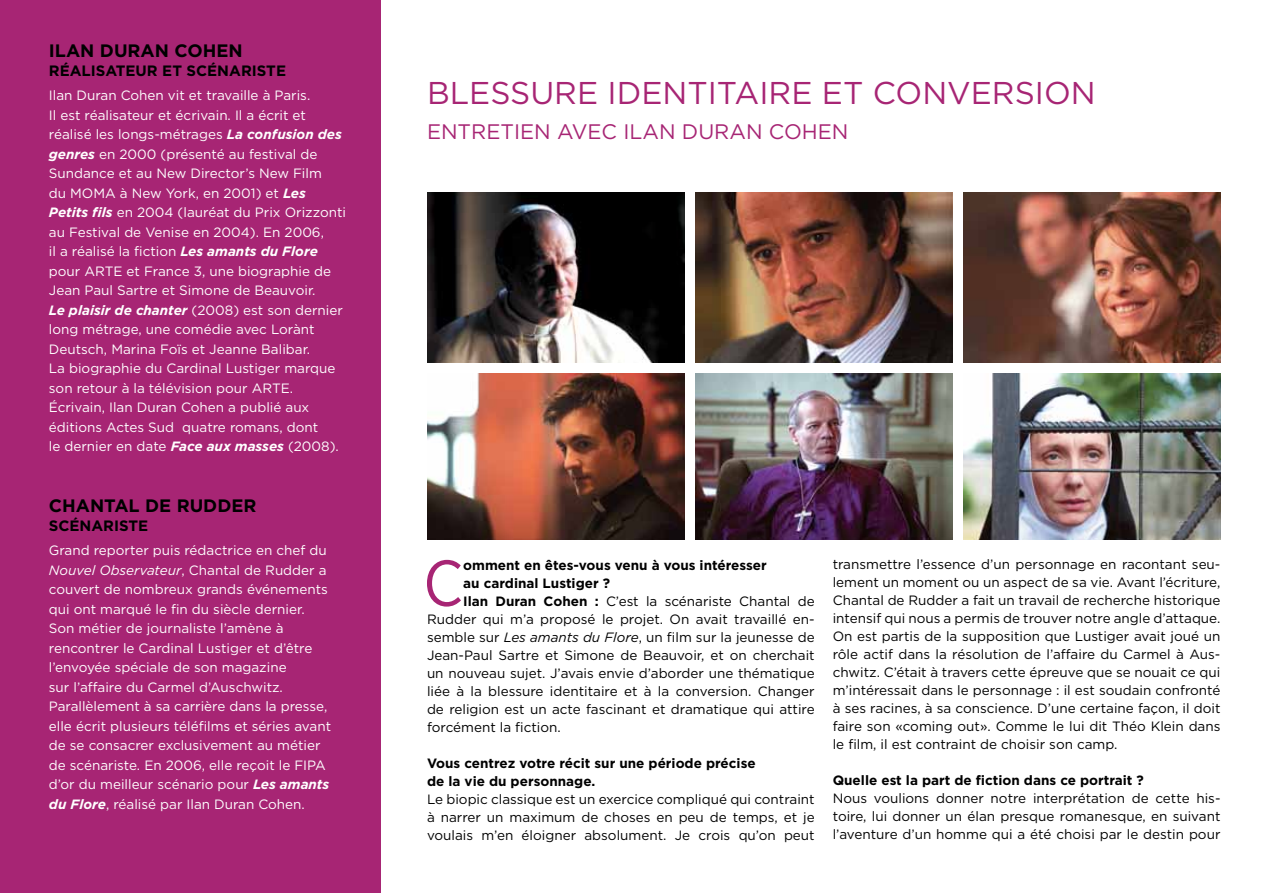
<style>
.page{position:relative;width:1263px;height:893px;background:#fff}
.page>*{position:absolute;margin:0;border:0;box-sizing:border-box;transform-origin:0 0}
.t1{font:64.95px "Gotham Narrow";color:#a72574}
.t2{font:31.5px "Gotham";color:#a72574}
.t3{font:21px "Gotham";color:#a72574}
.t4{font:700 18px "Gotham";color:#000}
.t5{font:700 15px "Gotham";color:#000}
.t6{font:13.5px/18px "Gotham";color:#000;text-align:justify}
.t7{font:13.5px/19.5px "Gotham";color:#fff}
.t8{font:700 13.5px/18px "Gotham";color:#000}
.s1{font-weight:700;font-style:italic}
.s2{font-style:italic}
.s3{font-weight:700}
</style>
<div class="page">
<div style="left:0;top:0;width:381px;height:893px;background:#a72574"></div>
<img style="left:427px;top:193px;width:258px;height:169px">
<img style="left:695px;top:193px;width:257px;height:169px">
<img style="left:963px;top:193px;width:257px;height:169px">
<img style="left:427px;top:374px;width:258px;height:166px">
<img style="left:695px;top:374px;width:257px;height:166px">
<img style="left:963px;top:374px;width:257px;height:166px">
<h3 class="t4" style="left:49px;top:39px;width:195px">Ilan Duran Coh en</h3>
<p class="t5" style="left:49px;top:61px;width:239px">réalisateur et scénariste</p>
<p class="t7" style="left:49px;top:85px;width:294px">I lan Duran Cohen vit et travaille à Paris.<br>I l est réalisateur et écrivain. I l a écrit et réalisé les longs-métrages <span class="s1">La confusion des genres</span> en 2000 (présenté au festival de Sundance et au New Director’s New Film du MOMA</p>
<p class="t7" style="left:49px;top:183px;width:299px;text-indent:71px">à N ew York, en 2001) et <span class="s1">Les<br>Petits fils</span> en 2004 (lauréat du Prix Orizzonti au Festival de Venise en 2004). En 2006,<br>il a réalisé la fiction <span class="s1">Les amants du Flore </span>pour ARTE</p>
<p class="t7" style="left:49px;top:261px;width:296px;text-indent:78px">et France 3, une biographie de Jean Paul Sartre et Simone de Beauvoir.<br><span class="s1">Le plaisir de chanter</span> (2008) est son dernier long métrage, une comédie avec Lorànt Deutsch, Marina Foïs et Jeanne Balibar.<br>La biographie du Cardinal Lustiger marque son retour à la télévision pour ARTE</p>
<p class="t7" style="left:49px;top:378px;width:291px;text-indent:241px">.<br>Écrivain, I lan Duran Cohen a publié aux éditions Actes Sud quatre romans, dont<br>le dernier en date <span class="s1">Face aux masses</span> (2008).</p>
<h3 class="t4" style="left:49px;top:493px;width:209px">Chantal de Rudder</h3>
<p class="t5" style="left:49px;top:516px;width:101px">scénariste</p>
<p class="t7" style="left:49px;top:540px;width:284px">Grand reporter puis rédactrice en chef du <span class="s2">Nouvel Observateur</span>, Chantal de Rudder a couvert de nombreux grands événements qui ont marqué le fin du siècle dernier.<br>Son métier de journaliste l’amène à rencontrer le Cardinal Lustiger et d’être l’envoyée spéciale de son magazine<br>sur l’affaire du Carmel d’Auschwitz.<br>Parallèlement à sa carrière dans la presse, elle écrit plusieurs téléfilms et séries avant de se consacrer exclusivement au métier de scénariste. En 2006, elle reçoit le FIPA<br>d’or du meilleur scénario pour <span class="s1">Les amants du Flore</span>, réalisé par I lan Duran Cohen.</p>
<h2 class="t2" style="left:427px;top:73px;width:670px">Blessure identitaire et conversion</h2>
<h3 class="t3" style="left:427px;top:118px;width:423px">Entretien avec I lan Duran Cohen</h3>
<h1 class="t1" style="left:423px;top:543px;width:41px">C</h1>
<p class="t8" style="left:463px;top:556px;width:305px">omment en êtes-vous venu à vous intéresser</p>
<p class="t8" style="left:463px;top:574px;width:148px">au cardinal Lustiger ?</p>
<p class="t6" style="left:463px;top:592px;width:353px"><span class="s3">I lan Duran Cohen :</span> C’est la scénariste Chantal de</p>
<p class="t6" style="left:427px;top:610px;width:389px">Rudder qui m’a proposé le projet. On avait travaillé en-</p>
<p class="t6" style="left:427px;top:628px;width:389px">semble sur <span class="s2">Les amants du Flore</span>, un film sur la jeunesse de</p>
<p class="t6" style="left:427px;top:646px;width:389px">Jean-Paul Sartre et Simone de Beauvoir, et on cherchait</p>
<p class="t6" style="left:427px;top:664px;width:389px">un nouveau sujet. J’avais envie d’aborder une thématique</p>
<p class="t6" style="left:427px;top:682px;width:389px">liée à la blessure identitaire et à la conversion. Changer</p>
<p class="t6" style="left:427px;top:700px;width:389px">de religion est un acte fascinant et dramatique qui attire</p>
<p class="t6" style="left:427px;top:718px;width:135px">forcément la fiction.</p>
<p class="t8" style="left:427px;top:754px;width:330px">Vous centrez votre récit sur une période précise de la vie du personnage.</p>
<p class="t6" style="left:427px;top:790px;width:389px">Le biopic classique est un exercice compliqué qui contraint à narrer un maximum de choses en peu de temps, et je voulais m’en éloigner absolument. Je crois qu’on peut</p>
<p class="t6" style="left:833px;top:555px;width:389px">transmettre l’essence d’un personnage en racontant seu&shy;lement un moment ou un aspect de sa vie. Avant l’écriture, Chantal de Rudder a fait un travail de recherche historique intensif qui nous a permis de trouver notre angle d’attaque.<br>On est partis de la supposition que Lustiger avait joué un rôle actif dans la résolution de l’affaire du Carmel à Aus&shy;chwitz. C’était à travers cette épreuve que se nouait ce qui m’intéressait dans le personnage : il est soudain confronté à ses racines, à sa conscience. D’une certaine façon, il doit faire son «coming out». Comme le lui dit Théo Klein dans le film, il est contraint de choisir son camp.</p>
<p class="t8" style="left:833px;top:771px;width:313px">Quelle est la part de fiction dans ce portrait ?</p>
<p class="t6" style="left:833px;top:789px;width:389px">Nous voulions donner notre interprétation de cette his&shy;toire, lui donner un élan presque romanesque, en suivant l’aventure d’un homme qui a été choisi par le destin pour</p>
</div>
